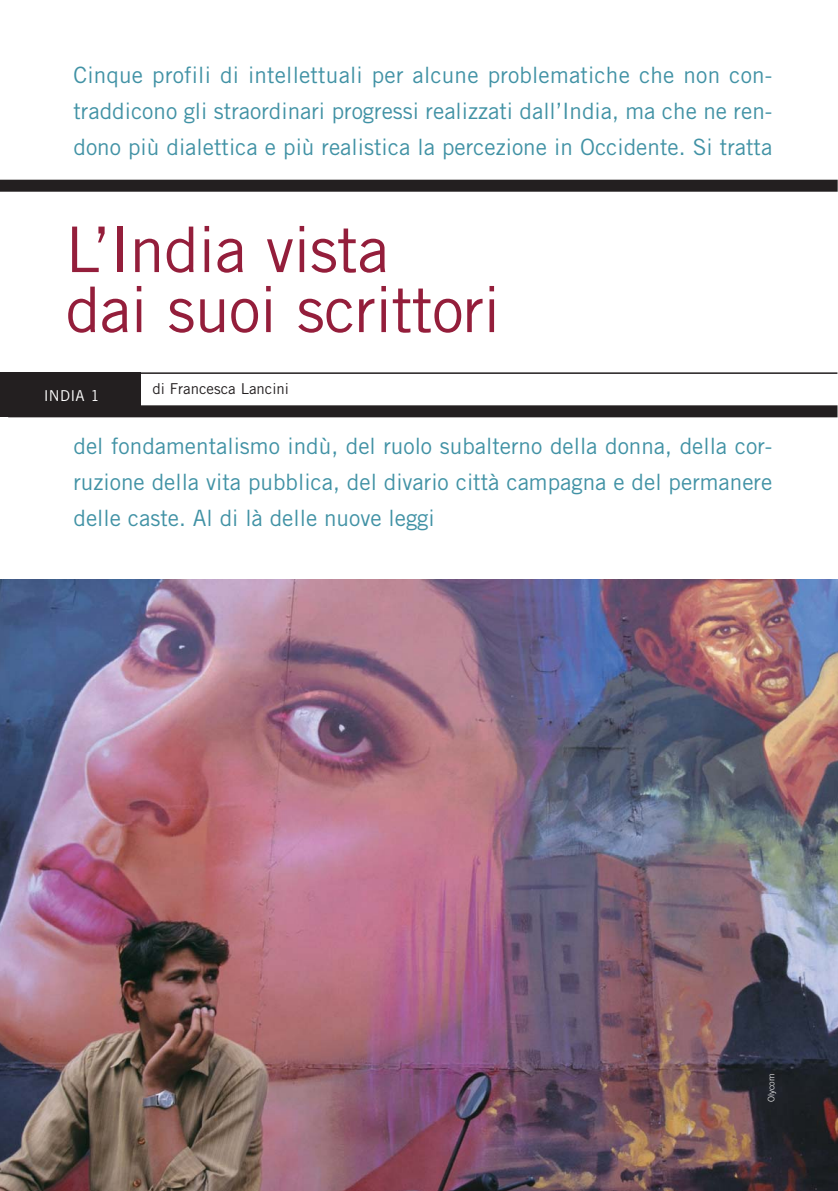
<style>
.page{position:relative;width:838px;height:1191px;background:#fff}
.page>*{position:absolute;margin:0;border:0;box-sizing:border-box;transform-origin:0 0}
.t1{font:63px/60px "Trade Gothic";letter-spacing:-.01em;color:#941e3b}
.t2{font:22.5px/36px "Trade Gothic";color:#4192a5;text-align:justify}
.t3{font:15px "Trade Gothic";color:#231f20}
.t4{font:15px "Trade Gothic";letter-spacing:.02em;color:#fff}
.t5{font:300 9px "Trade Gothic";color:#fff}
</style>
<div class="page">
<div style="left:0;top:372px;width:141px;height:45px;background:#231f20"></div>
<hr style="left:8px;top:372px;width:829px;height:2px;background:#231f20">
<div style="left:8px;top:405px;width:829px;height:12px;background:#231f20"></div>
<div style="left:0;top:180px;width:837px;height:12px;background:#231f20"></div>
<img style="left:0;top:579px;width:837px;height:611px">
<p class="t2" style="left:73px;top:59px;width:700px">Cinque profili di intellettuali per alcune problematiche che non con&shy;traddicono gli straordinari progressi realizzati dall’India, ma che ne ren&shy;dono più dialettica e più realistica la percezione in Occidente. Si tratta</p>
<h1 class="t1" style="left:65px;top:225px;width:437px">L’India vista<br>dai suoi scrittori</h1>
<p class="t4" style="left:44px;top:390px;width:57px">INDIA 1</p>
<p class="t3" style="left:152px;top:383px;width:138px">di Francesca Lancini</p>
<p class="t2" style="left:73px;top:429px;width:700px">del fondamentalismo indù, del ruolo subalterno della donna, della cor&shy;ruzione della vita pubblica, del divario città campagna e del permanere delle caste. Al di là delle nuove leggi</p>
<p class="t5" style="left:768px;top:1102px;width:30px;rotate:-90deg">Olycom</p>
</div>
